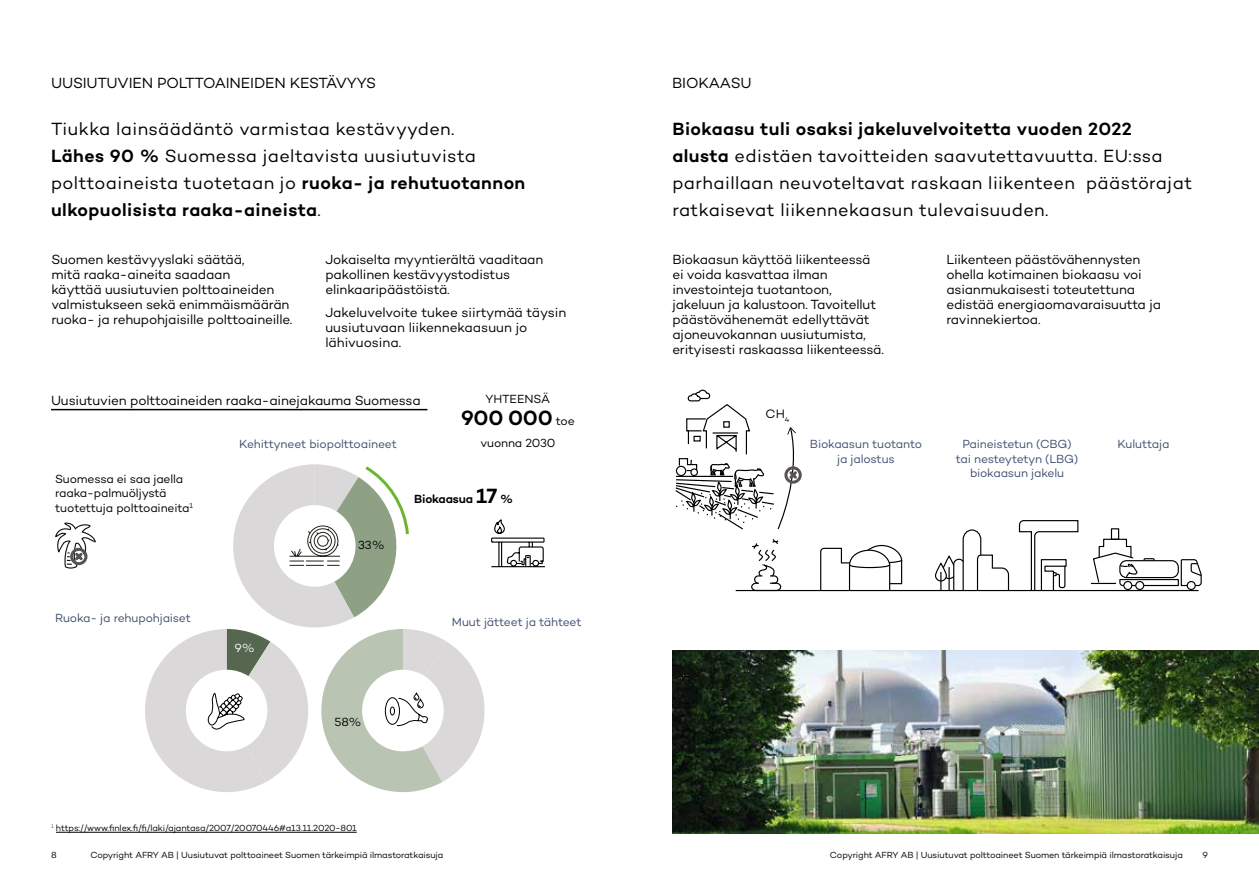
<style>
.page{position:relative;width:1259px;height:893px;background:#fff}
.page>*{position:absolute;margin:0;border:0;box-sizing:border-box;transform-origin:0 0}
.t1{font:600 21px "Campton";letter-spacing:-.01em;color:#000}
.t2{font:18px/27px "Campton";letter-spacing:.02em;color:#000}
.t3{font:15px "Campton";letter-spacing:-.01em;color:#000}
.t4{font:13.5px/15px "Campton";letter-spacing:-.015em;color:#000}
.t5{font:12.45px "Campton";color:#000}
.t6{font:12px/14.4px "Campton";letter-spacing:-.015em;color:#404f70;text-align:center}
.t7{font:12px/14.4px "Campton";letter-spacing:-.015em;color:#000}
.t8{font:600 12px "Campton";letter-spacing:-.015em;color:#000}
.t9{font:12px "Campton";color:#fff}
.t10{font:9px "Campton";letter-spacing:-.01em;color:#000}
.s1{font-weight:600}
.s2{font-weight:400;font-size:12px}
.s3{font-size:21px}
</style>
<div class="page">
<div style="left:935px;top:563px;width:12px;height:18px;border:1px solid #000;border-radius:5px"></div>
<svg style="left:940px;top:529px;width:69px;height:61px"></svg>
<svg style="left:1018px;top:520px;width:61px;height:70px"></svg>
<hr style="left:735px;top:590px;width:463px;height:1px;background:#000">
<svg style="left:750px;top:539px;width:32px;height:53px"></svg>
<svg style="left:819px;top:544px;width:84px;height:48px"></svg>
<div style="left:1123px;top:581px;width:9px;height:9px;border:1px solid #000;border-radius:50%"></div>
<div style="left:1135px;top:581px;width:9px;height:9px;border:1px solid #000;border-radius:50%"></div>
<div style="left:1186px;top:581px;width:9px;height:9px;border:1px solid #000;border-radius:50%"></div>
<div style="left:1111px;top:528px;width:8px;height:12px;border:1px solid #000"></div>
<svg style="left:1091px;top:538px;width:111px;height:49px"></svg>
<hr style="left:56px;top:832px;width:301px;height:1px;background:#000">
<img style="left:672px;top:651px;width:587px;height:183px">
<hr style="left:51px;top:409px;width:376px;height:1px;background:#000">
<svg style="left:675px;top:389px;width:127px;height:141px"></svg>
<svg style="left:55px;top:522px;width:41px;height:47px"></svg>
<svg style="left:145px;top:464px;width:400px;height:328px"></svg>
<p class="t3" style="left:51px;top:74px;width:326px">UUSIUTUVIEN POLTTOAINEIDEN KESTÄVYYS</p>
<p class="t3" style="left:672px;top:74px;width:81px">BIOKAASU</p>
<h2 class="t2" style="left:51px;top:115px;width:476px">Tiukka lainsäädäntö varmistaa kestävyyden.<br><span class="s1">Lähes 90 %</span> Suomessa jaeltavista uusiutuvista polttoaineista tuotetaan jo <span class="s1">ruoka- ja rehutuotannon ulkopuolisista raaka-aineista</span>.</h2>
<h2 class="t2" style="left:672px;top:115px;width:521px"><span class="s1">Biokaasu tuli osaksi jakeluvelvoitetta vuoden 2022 alusta</span> edistäen tavoitteiden saavutettavuutta. EU:ssa parhaillaan neuvoteltavat raskaan liikenteen päästörajat ratkaisevat liikennekaasun tulevaisuuden.</h2>
<p class="t4" style="left:325px;top:251px;width:219px">Jokaiselta myyntierältä vaaditaan pakollinen kestävyystodistus elinkaaripäästöistä.</p>
<p class="t4" style="left:325px;top:305px;width:242px">Jakeluvelvoite tukee siirtymää täysin uusiutuvaan liikennekaasuun jo lähivuosina.</p>
<p class="t4" style="left:51px;top:251px;width:242px">Suomen kestävyyslaki säätää,<br>mitä raaka-aineita saadaan<br>käyttää uusiutuvien polttoaineiden valmistukseen sekä enimmäismäärän ruoka- ja rehupohjaisille polttoaineille.</p>
<p class="t4" style="left:672px;top:251px;width:213px">Biokaasun käyttöä liikenteessä ei voida kasvattaa ilman investointeja tuotantoon, jakeluun ja kalustoon. Tavoitellut päästövähenemät edellyttävät ajoneuvokannan uusiutumista, erityisesti raskaassa liikenteessä.</p>
<p class="t4" style="left:51px;top:392px;width:371px">Uusiutuvien polttoaineiden raaka-ainejakauma Suomessa</p>
<p class="t7" style="left:485px;top:392px;width:66px">YHTEENSÄ</p>
<h1 class="t1" style="left:461px;top:405px;width:115px">900 000 <span class="s2">toe</span></h1>
<p class="t5" style="left:765px;top:406px;width:25px">CH<sub>4</sub></p>
<p class="t4" style="left:946px;top:251px;width:216px">Liikenteen päästövähennysten ohella kotimainen biokaasu voi asianmukaisesti toteutettuna edistää energiaomavaraisuutta ja ravinnekiertoa.</p>
<p class="t7" style="left:55px;top:471px;width:139px">Suomessa ei saa jaella raaka-palmuöljystä tuotettuja polttoaineita<sup>1</sup></p>
<p class="t6" style="left:239px;top:437px;width:159px">Kehittyneet biopolttoaineet</p>
<p class="t7" style="left:480px;top:436px;width:77px">vuonna 2030</p>
<p class="t7" style="left:358px;top:538px;width:28px">33%</p>
<p class="t8" style="left:414px;top:491px;width:101px">Biokaasua <span class="s3">17</span> %</p>
<p class="t6" style="left:55px;top:611px;width:137px">Ruoka- ja rehupohjaiset</p>
<p class="t6" style="left:452px;top:614px;width:131px">Muut jätteet ja tähteet</p>
<p class="t9" style="left:234px;top:641px;width:22px">9%</p>
<p class="t7" style="left:335px;top:714px;width:28px">58%</p>
<p class="t10" style="left:51px;top:823px;width:307px"><sup>1</sup> https://www.finlex.fi/fi/laki/ajantasa/2007/20070446#a13.11.2020-801</p>
<p class="t6" style="left:810px;top:437px;width:113px">Biokaasun tuotanto ja jalostus</p>
<p class="t6" style="left:956px;top:437px;width:124px">Paineistetun (CBG) tai nesteytetyn (LBG) biokaasun jakelu</p>
<p class="t6" style="left:1117px;top:437px;width:54px">Kuluttaja</p>
<p class="t10" style="left:90px;top:849px;width:354px">Copyright AFRY AB | Uusiutuvat polttoaineet Suomen tärkeimpiä ilmastoratkaisuja</p>
<p class="t10" style="left:830px;top:849px;width:354px">Copyright AFRY AB | Uusiutuvat polttoaineet Suomen tärkeimpiä ilmastoratkaisuja</p>
<p class="t10" style="left:51px;top:849px;width:7px">8</p>
<p class="t10" style="left:1202px;top:849px;width:7px">9</p>
</div>
